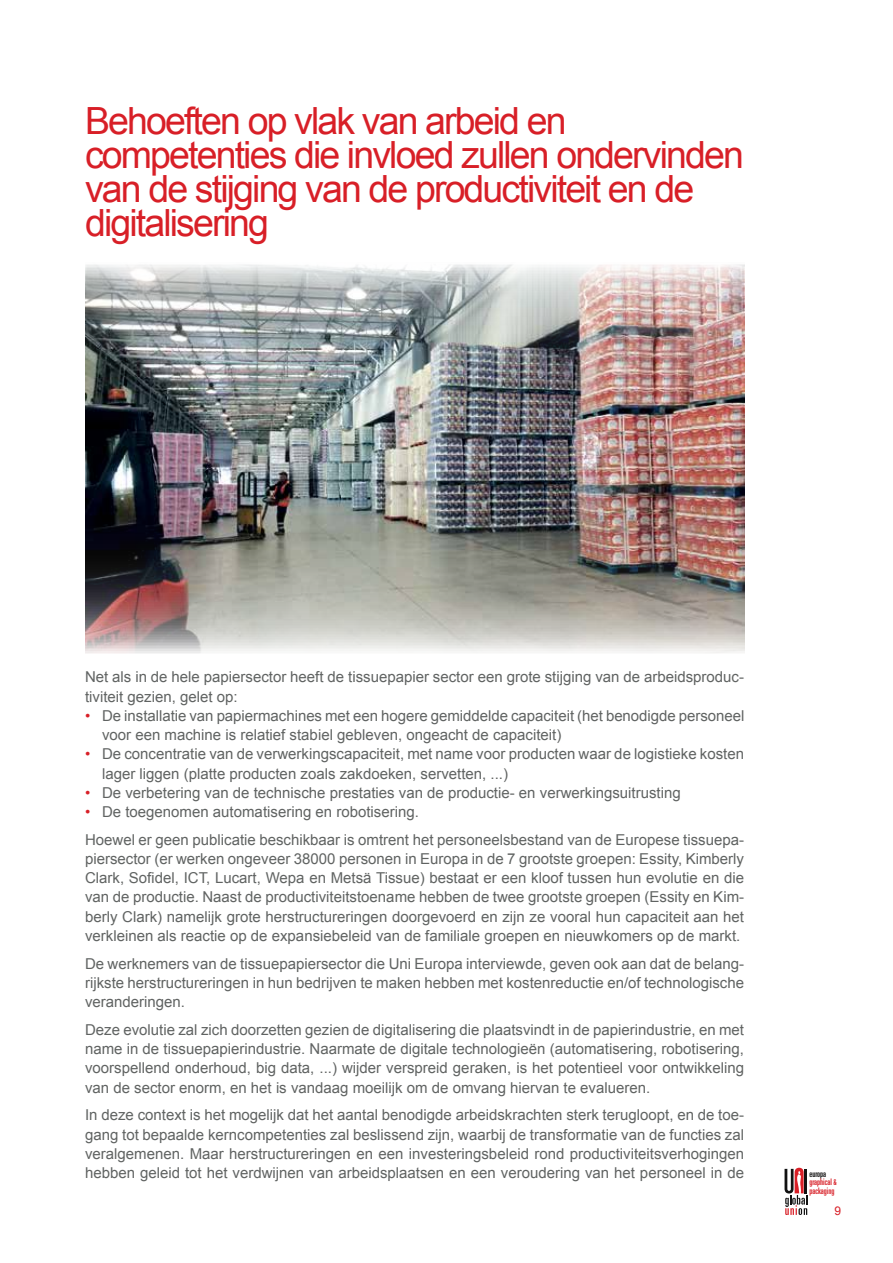
<style>
.page{position:relative;width:893px;height:1263px;background:#fff}
.page>*{position:absolute;margin:0;border:0;box-sizing:border-box;transform-origin:0 0}
.t1{font:37.5px/34.2px "Arial";letter-spacing:-.05em;color:#d81f27}
.t2{font:15px/19.2px "Arial";color:#606362}
.t3{font:12px "Arial";color:#d81f27}
.t4{font:ultra-condensed 9px/8.6px "Univers LT Std";color:#d81f27}
.s1{color:#d81f27}
.s2{color:#121212}
.s3{font-size:8.1px}
</style>
<div class="page">
<svg style="left:784px;top:1168px;width:23px;height:47px"></svg>
<img style="left:85px;top:264px;width:659px;height:389px">
<h1 class="t1" style="left:85px;top:104px;width:660px">Behoeften op vlak van arbeid en competenties die invloed zullen ondervinden van de stijging van de productiviteit en de digitalisering</h1>
<p class="t2" style="left:85px;top:668px;width:661px">Net als in de hele papiersector heeft de tissuepapier sector een grote stijging van de arbeidsproduc&shy;tiviteit gezien, gelet op:</p>
<p class="t2" style="left:102px;top:706px;width:644px;text-indent:-17px"><span class="s1">•</span> De installatie van papiermachines met een hogere gemiddelde capaciteit (het benodigde personeel voor een machine is relatief stabiel gebleven, ongeacht de capaciteit)</p>
<p class="t2" style="left:102px;top:744px;width:644px;text-indent:-17px"><span class="s1">•</span> De concentratie van de verwerkingscapaciteit, met name voor producten waar de logistieke kosten lager liggen (platte producten zoals zakdoeken, servetten, ...)</p>
<p class="t2" style="left:85px;top:783px;width:597px"><span class="s1">•</span> De verbetering van de technische prestaties van de productie- en verwerkingsuitrusting</p>
<p class="t2" style="left:85px;top:798px;width:661px;line-height:27.8px"><span class="s1">•</span> De toegenomen automatisering en robotisering.<br>Hoewel er geen publicatie beschikbaar is omtrent het personeelsbestand van de Europese tissuepa-</p>
<p class="t2" style="left:85px;top:849px;width:661px;text-align:justify">piersector (er werken ongeveer 38000 personen in Europa in de 7 grootste groepen: Essity, Kimberly Clark, Sofidel, ICT, Lucart, Wepa en Metsä Tissue) bestaat er een kloof tussen hun evolutie en die van de productie. Naast de productiviteitstoename hebben de twee grootste groepen (Essity en Kim&shy;berly Clark) namelijk grote herstructureringen doorgevoerd en zijn ze vooral hun capaciteit aan het verkleinen als reactie op de expansiebeleid van de familiale groepen en nieuwkomers op de markt.</p>
<p class="t2" style="left:85px;top:954px;width:661px;text-align:justify">De werknemers van de tissuepapiersector die Uni Europa interviewde, geven ook aan dat de belang&shy;rijkste herstructureringen in hun bedrijven te maken hebben met kostenreductie en/of technologische veranderingen.</p>
<p class="t2" style="left:85px;top:1020px;width:661px;text-align:justify">Deze evolutie zal zich doorzetten gezien de digitalisering die plaatsvindt in de papierindustrie, en met name in de tissuepapierindustrie. Naarmate de digitale technologieën (automatisering, robotisering, voorspellend onderhoud, big data, ...) wijder verspreid geraken, is het potentieel voor ontwikkeling van de sector enorm, en het is vandaag moeilijk om de omvang hiervan te evalueren.</p>
<p class="t2" style="left:85px;top:1105px;width:661px;text-align:justify">In deze context is het mogelijk dat het aantal benodigde arbeidskrachten sterk terugloopt, en de toe&shy;gang tot bepaalde kerncompetenties zal beslissend zijn, waarbij de transformatie van de functies zal veralgemenen. Maar herstructureringen en een investeringsbeleid rond productiviteitsverhogingen hebben geleid tot het verdwijnen van arbeidsplaatsen en een veroudering van het personeel in de</p>
<p class="t4" style="left:809px;top:1169px;width:29px"><span class="s2">europa </span>graphical <span class="s3">&amp; </span>packaging</p>
<p class="t3" style="left:834px;top:1202px;width:8px">9</p>
</div>
